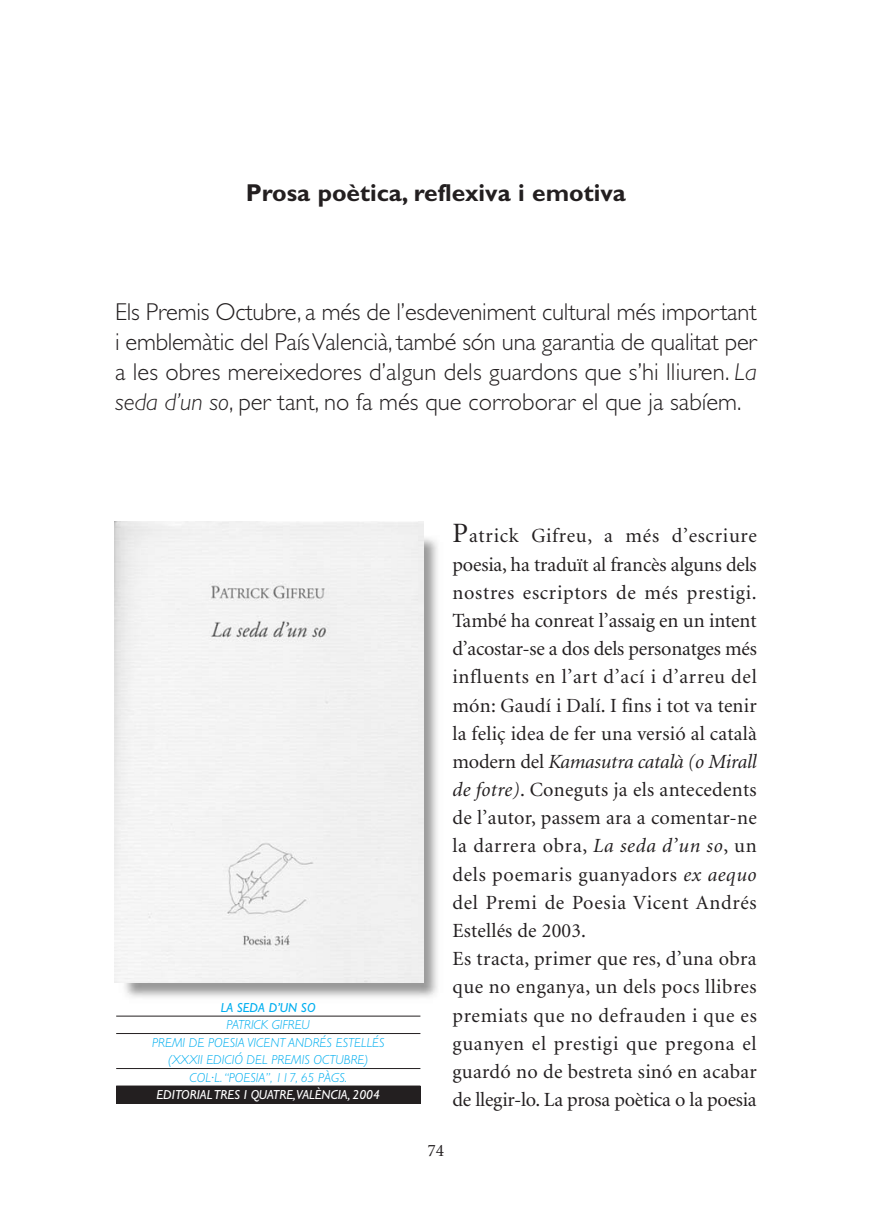
<style>
.page{position:relative;width:872px;height:1220px;background:#fff}
.page>*{position:absolute;margin:0;border:0;box-sizing:border-box;transform-origin:0 0}
.t1{font:300 24.5px/29.8px "Gill Sans";color:#231f20;text-align:justify}
.t2{font:700 24.5px "Gill Sans";color:#231f20}
.t3{font:20.12px/28.2px "Minion";letter-spacing:.015em;color:#231f20}
.t4{font:17.5px "Minion";color:#231f20}
.t5{font:italic 300 13.12px/17.5px "Gill Sans";color:#00aeef;text-align:center}
.t6{font:italic 13.12px "Gill Sans";color:#fff}
.t7{font:italic 13.12px "Gill Sans";color:#00aeef}
.s1{font-style:italic}
.s2{font-size:28px}
</style>
<div class="page">
<div style="left:116px;top:1086px;width:304px;height:18px;background:#231f20"></div>
<img style="left:114px;top:523px;width:324px;height:475px">
<div style="left:115px;top:521px;width:308px;height:462px;background:#f2f2f2"></div>
<hr style="left:116px;top:1016px;width:304px;height:1px;background:#231f20">
<hr style="left:116px;top:1033px;width:304px;height:1px;background:#231f20">
<hr style="left:116px;top:1068px;width:304px;height:1px;background:#231f20">
<p class="t2" style="left:246px;top:184px;width:381px">Prosa poètica, reflexiva i emotiva</p>
<p class="t1" style="left:115px;top:300px;width:643px">Els Premis Octubre, a més de l’esdeveniment cultural més important i emblemàtic del País Valencià, també són una garantia de qualitat per a les obres mereixedores d’algun dels guardons que s’hi lliuren. <span class="s1">La seda d’un so</span>, per tant, no fa més que corroborar el que ja sabíem.</p>
<p class="t7" style="left:221px;top:1003px;width:96px">LA SEDA D’UN SO</p>
<p class="t5" style="left:152px;top:1017px;width:234px">PATRICK GIFREU<br>PREMI DE POESIA VICENT ANDRÉS ESTELLÉS (XXXII EDICIÓ DEL PREMIS OCTUBRE)<br>COL·L.“POESIA”, 117, 65 PÀGS.</p>
<p class="t6" style="left:157px;top:1090px;width:225px">EDITORIAL TRES I QUATRE,VALÈNCIA, 2004</p>
<p class="t3" style="left:452px;top:524px;width:306px"><span class="s2">P</span>atrick Gifreu, a més d’escriure poesia, ha traduït al francès alguns dels nostres escriptors de més prestigi.<br>També ha conreat l’assaig en un intent d’acostar-se a dos dels personatges més influents en l’art d’ací i d’arreu del món: Gaudí i Dalí. I fins i tot va tenir la feliç idea de fer una versió al català modern del <span class="s1">Kamasutra català (o Mirall de fotre)</span>. Coneguts ja els antecedents de l’autor, passem ara a comentar-ne la darrera obra, <span class="s1">La seda d’un so</span>, un dels poemaris guanyadors <span class="s1">ex aequo </span>del Premi de Poesia Vicent Andrés Estellés de 2003.<br>Es tracta, primer que res, d’una obra que no enganya, un dels pocs llibres premiats que no defrauden i que es guanyen el prestigi que pregona el guardó no de bestreta sinó en acabar de llegir-lo. La prosa poètica o la poesia</p>
<p class="t4" style="left:427px;top:1143px;width:18px">74</p>
</div>
